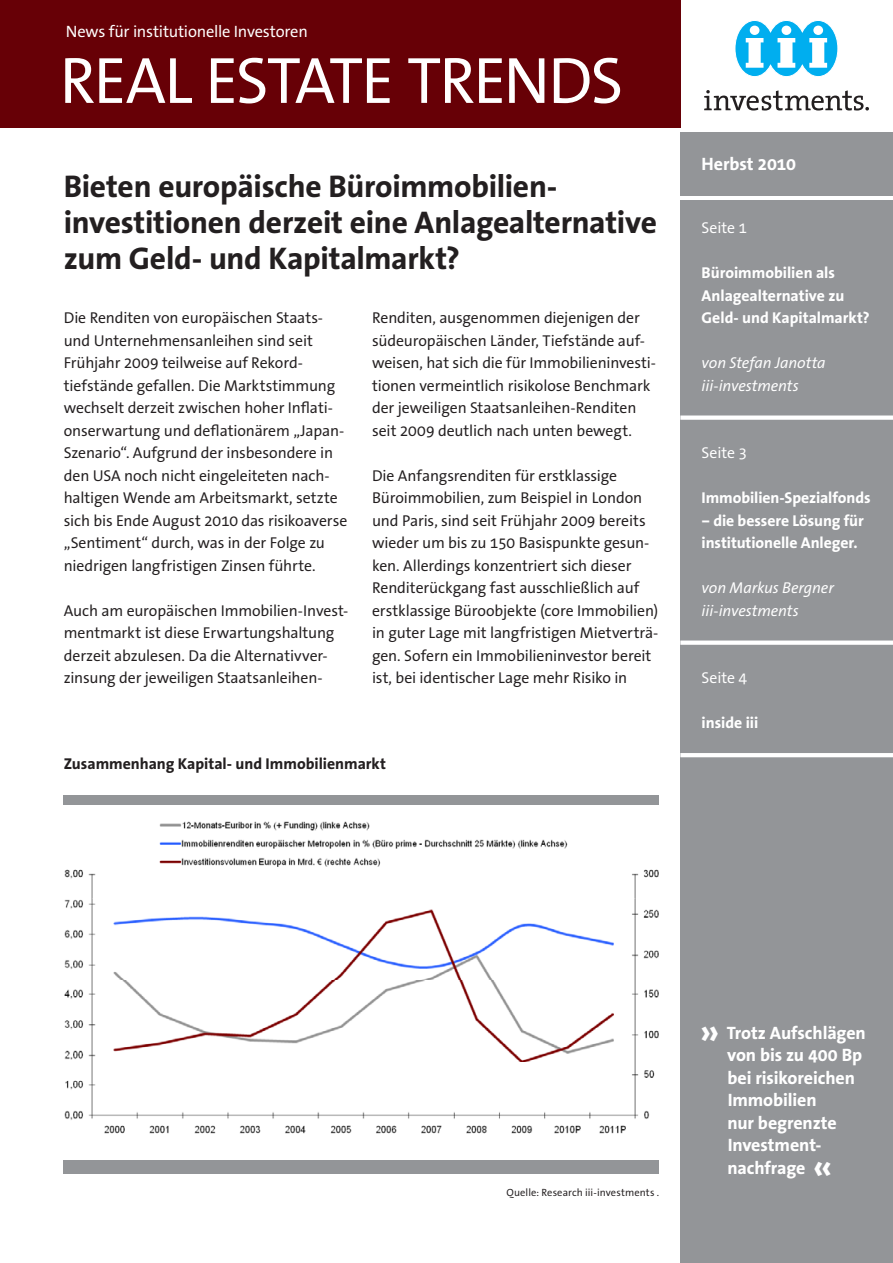
<style>
.page{position:relative;width:893px;height:1263px;background:#fff}
.page>*{position:absolute;margin:0;border:0;box-sizing:border-box;transform-origin:0 0}
.t1{font:66px "The Sans Office";letter-spacing:-.035em;color:#fff}
.t2{font:700 31.5px/36px "The Sans Office";letter-spacing:-.01em;color:#231f20}
.t3{font:700 18px/22.5px "The Sans Office";letter-spacing:-.005em;color:#fff}
.t4{font:16.5px "The Sans Office";letter-spacing:-.015em;color:#fff}
.t5{font:15.75px/22.5px "The Sans Office";letter-spacing:-.01em;color:#231f20}
.t6{font:700 15.75px/22.5px "The Sans Office";letter-spacing:-.005em;color:#fff}
.t7{font:italic 15.75px/22.5px "The Sans Office";letter-spacing:-.005em;color:#fff}
.t8{font:700 15.75px "The Sans Office";letter-spacing:-.005em;color:#231f20}
.t9{font:15.75px "The Sans Office";letter-spacing:-.005em;color:#fff}
.t10{font:10.5px "The Sans Office";letter-spacing:.005em;color:#231f20}
.s1{font-size:36px}
</style>
<div class="page">
<div style="left:680px;top:132px;width:213px;height:64px;background:#939598"></div>
<div style="left:680px;top:200px;width:213px;height:1063px;background:#939598"></div>
<div style="left:0;top:0;width:680px;height:128px;background:#670006"></div>
<svg style="left:735px;top:20px;width:103px;height:57px"></svg>
<svg style="left:704px;top:90px;width:165px;height:21px"></svg>
<div style="left:680px;top:415px;width:213px;height:5px;background:#fff"></div>
<div style="left:680px;top:640px;width:213px;height:5px;background:#fff"></div>
<hr style="left:680px;top:753px;width:213px;height:4px;background:#fff">
<img style="left:64px;top:821px;width:595px;height:313px">
<div style="left:64px;top:796px;width:595px;height:9px;background:#939598"></div>
<div style="left:64px;top:1160px;width:595px;height:14px;background:#939598"></div>
<p class="t4" style="left:66px;top:23px;width:243px">News für institutionelle Investoren</p>
<h1 class="t1" style="left:60px;top:47px;width:565px">Real EstatE Tren ds</h1>
<h2 class="t2" style="left:64px;top:169px;width:595px">Bieten europäische Büroimmobilien&shy;investitionen derzeit eine Anlagealternative zum Geld- und Kapitalmarkt?</h2>
<p class="t5" style="left:64px;top:307px;width:285px">Die Renditen von europäischen Staats&shy;und Unternehmensanleihen sind seit Frühjahr 2009 teilweise auf Rekord&shy;tiefstände gefallen. Die Marktstimmung wechselt derzeit zwischen hoher Inflati&shy;onserwartung und deflationärem „Japan-Szenario“. Aufgrund der insbesondere in den USA noch nicht eingeleiteten nach&shy;haltigen Wende am Arbeitsmarkt, setzte sich bis Ende August 2010 das risikoaverse „Sentiment“ durch, was in der Folge zu niedrigen langfristigen Zinsen führte.</p>
<p class="t5" style="left:64px;top:600px;width:286px">Auch am europäischen Immobilien-Invest&shy;mentmarkt ist diese Erwartungshaltung derzeit abzulesen. Da die Alternativver&shy;zinsung der jeweiligen Staatsanleihen-</p>
<p class="t5" style="left:372px;top:307px;width:286px">Renditen, ausgenommen diejenigen der süd-europäischen Länder, Tiefstände auf&shy;weisen, hat sich die für Immobilieninvesti&shy;tionen vermeintlich risikolose Benchmark der jeweiligen Staatsanleihen-Renditen seit 2009 deutlich nach unten bewegt.</p>
<p class="t5" style="left:372px;top:465px;width:288px">Die Anfangsrenditen für erstklassige Büroimmobilien, zum Beispiel in London und Paris, sind seit Frühjahr 2009 bereits wieder um bis zu 150 Basispunkte gesun&shy;ken. Allerdings konzentriert sich dieser Renditerückgang fast ausschließlich auf erstklassige Büroobjekte (core Immobilien) in guter Lage mit langfristigen Mietverträ&shy;gen. Sofern ein Immobilieninvestor bereit ist, bei identischer Lage mehr Risiko in</p>
<p class="t8" style="left:64px;top:755px;width:324px">Zusammenhang Kapital- und Immobilienmarkt</p>
<p class="t3" style="left:702px;top:154px;width:96px">Herbst 2010</p>
<p class="t9" style="left:702px;top:220px;width:47px">Seite 1</p>
<p class="t6" style="left:702px;top:262px;width:169px">Büroimmobilien als<br>Anlagealternative zu<br>Geld- und Kapitalmarkt?</p>
<p class="t7" style="left:702px;top:352px;width:126px">von Stefan Janotta iii-investments</p>
<p class="t9" style="left:702px;top:445px;width:47px">Seite 3</p>
<p class="t6" style="left:702px;top:487px;width:171px">Immobilien-Spezialfonds</p>
<p class="t6" style="left:702px;top:509px;width:164px">– die bessere Lösung für institutionelle Anleger.</p>
<p class="t7" style="left:702px;top:577px;width:134px">von Markus Bergner iii-investments</p>
<p class="t9" style="left:702px;top:670px;width:47px">Seite 4</p>
<p class="t6" style="left:702px;top:712px;width:58px">inside iii</p>
<p class="t10" style="left:506px;top:1187px;width:154px">Quelle: Research iii-investments .</p>
<p class="t3" style="left:727px;top:1022px;width:140px;text-indent:-27px"><span class="s1">»</span> Trotz Aufschlägen von bis zu 400 Bp bei risiko-reichen<br>Immobilien<br>nur begrenzte<br>Investment&shy;nachfrage <span class="s1">«</span></p>
</div>
